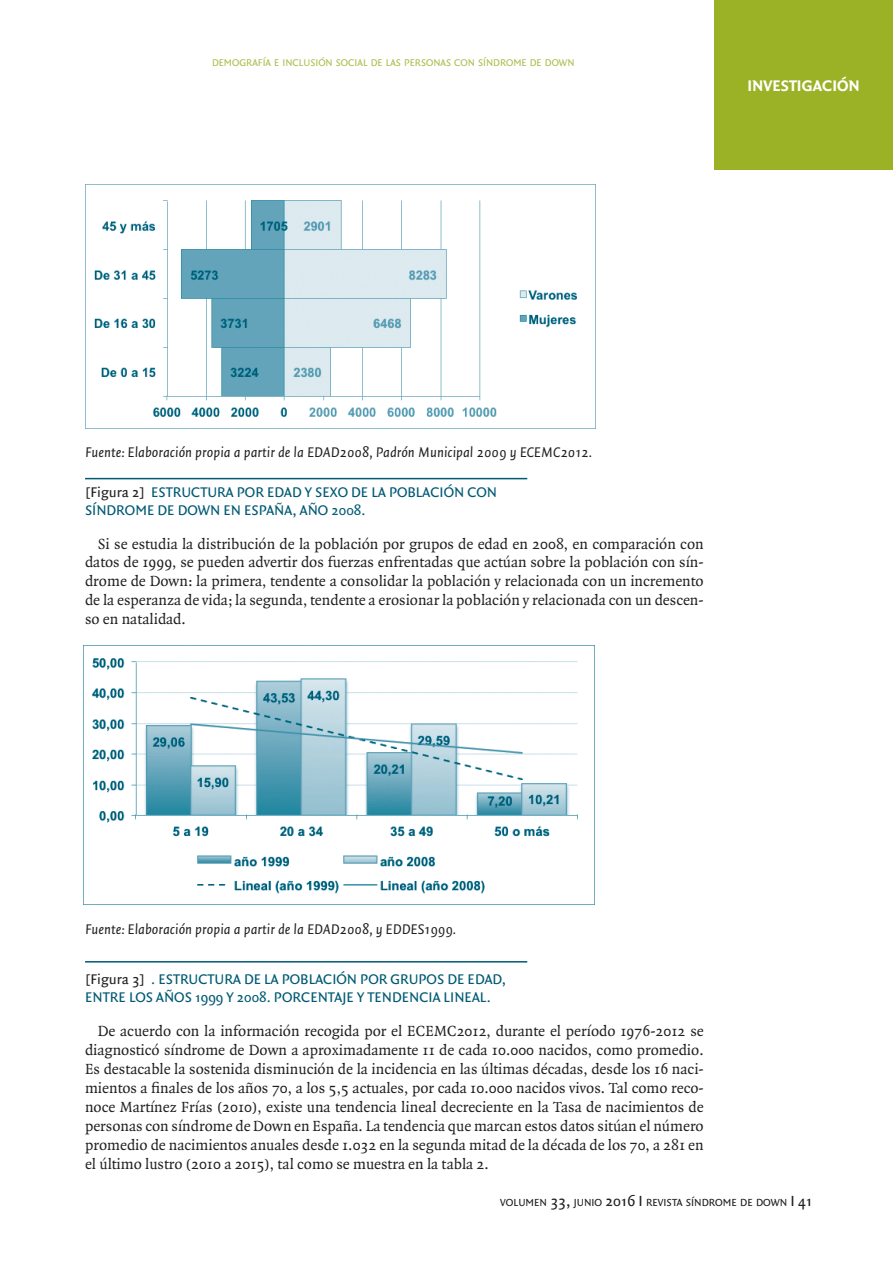
<style>
.page{position:relative;width:893px;height:1263px;background:#fff}
.page>*{position:absolute;margin:0;border:0;box-sizing:border-box;transform-origin:0 0}
.t1{font:700 16.5px "Quadraat Sans";color:#fff}
.t2{font:15.75px/18.9px "Quadraat";color:#231f20;text-align:justify}
.Tabla_titular{font:15px "Quadraat Sans";color:#005a74}
.t3{font:italic 15px "Quadraat Sans";color:#231f20}
.t4{font:10.95px "Quadraat Sans";color:#231f20}
.Titulito{font:10.5px "Quadraat Sans";color:#adbe4f}
.s1{color:#231f20}
.s2{font-size:15.75px}
</style>
<div class="page">
<div style="left:714px;top:0;width:179px;height:170px;background:#9cb226"></div>
<img style="left:85px;top:185px;width:492px;height:243px">
<hr style="left:85px;top:478px;width:442px;height:1px;background:#005a74">
<img style="left:84px;top:645px;width:510px;height:260px">
<hr style="left:85px;top:961px;width:442px;height:1px;background:#005a74">
<p class="Titulito" style="left:212px;top:56px;width:364px">DEMOGRAFÍA E INCLUSIÓN SOCIAL DE LAS PERSONAS CON SÍNDROME DE DOWN</p>
<p class="t1" style="left:748px;top:76px;width:114px">INVESTIGACIÓN</p>
<p class="t3" style="left:85px;top:444px;width:508px">Fuente: Elaboración propia a partir de la EDAD2008, Padrón Municipal 2009 y ECEMC2012.</p>
<p class="Tabla_titular" style="left:85px;top:484px;width:414px"><span class="s1">[Figura 2]</span> ESTRUCTURA POR EDAD Y SEXO DE LA POBLACIÓN CON</p>
<p class="Tabla_titular" style="left:85px;top:502px;width:282px">SÍNDROME DE DOWN EN ESPAÑA, AÑO 2008.</p>
<p class="t2" style="left:85px;top:534px;width:620px;text-indent:13px">Si se estudia la distribución de la población por grupos de edad en 2008, en comparación con datos de 1999, se pueden advertir dos fuerzas enfrentadas que actúan sobre la población con sín&shy;drome de Down: la primera, tendente a consolidar la población y relacionada con un incremento de la esperanza de vida; la segunda, tendente a erosionar la población y relacionada con un descen&shy;so en natalidad.</p>
<p class="t3" style="left:85px;top:922px;width:372px">Fuente: Elaboración propia a partir de la EDAD2008, y EDDES1999.</p>
<p class="Tabla_titular" style="left:85px;top:971px;width:423px"><span class="s1">[Figura 3]</span> . ESTRUCTURA DE LA POBLACIÓN POR GRUPOS DE EDAD,</p>
<p class="Tabla_titular" style="left:85px;top:989px;width:407px">ENTRE LOS AÑOS 1999 Y 2008. PORCENTAJE Y TENDENCIA LINEAL.</p>
<p class="t2" style="left:85px;top:1022px;width:620px;text-indent:13px">De acuerdo con la información recogida por el ECEMC2012, durante el período 1976-2012 se diagnosticó síndrome de Down a aproximadamente 11 de cada 10.000 nacidos, como promedio.<br>Es destacable la sostenida disminución de la incidencia en las últimas décadas, desde los 16 naci&shy;mientos a finales de los años 70, a los 5,5 actuales, por cada 10.000 nacidos vivos. Tal como reco&shy;noce Martínez Frías (2010), existe una tendencia lineal decreciente en la Tasa de nacimientos de personas con síndrome de Down en España. La tendencia que marcan estos datos sitúan el número promedio de nacimientos anuales desde 1.032 en la segunda mitad de la década de los 70, a 281 en el último lustro (2010 a 2015), tal como se muestra en la tabla 2.</p>
<p class="t4" style="left:500px;top:1196px;width:313px">VOLUMEN <span class="s2">33,</span> JUNIO <span class="s2">2016 I</span> REVISTA SÍNDROME DE DOWN <span class="s2">I</span> <span class="s2">41</span></p>
</div>
